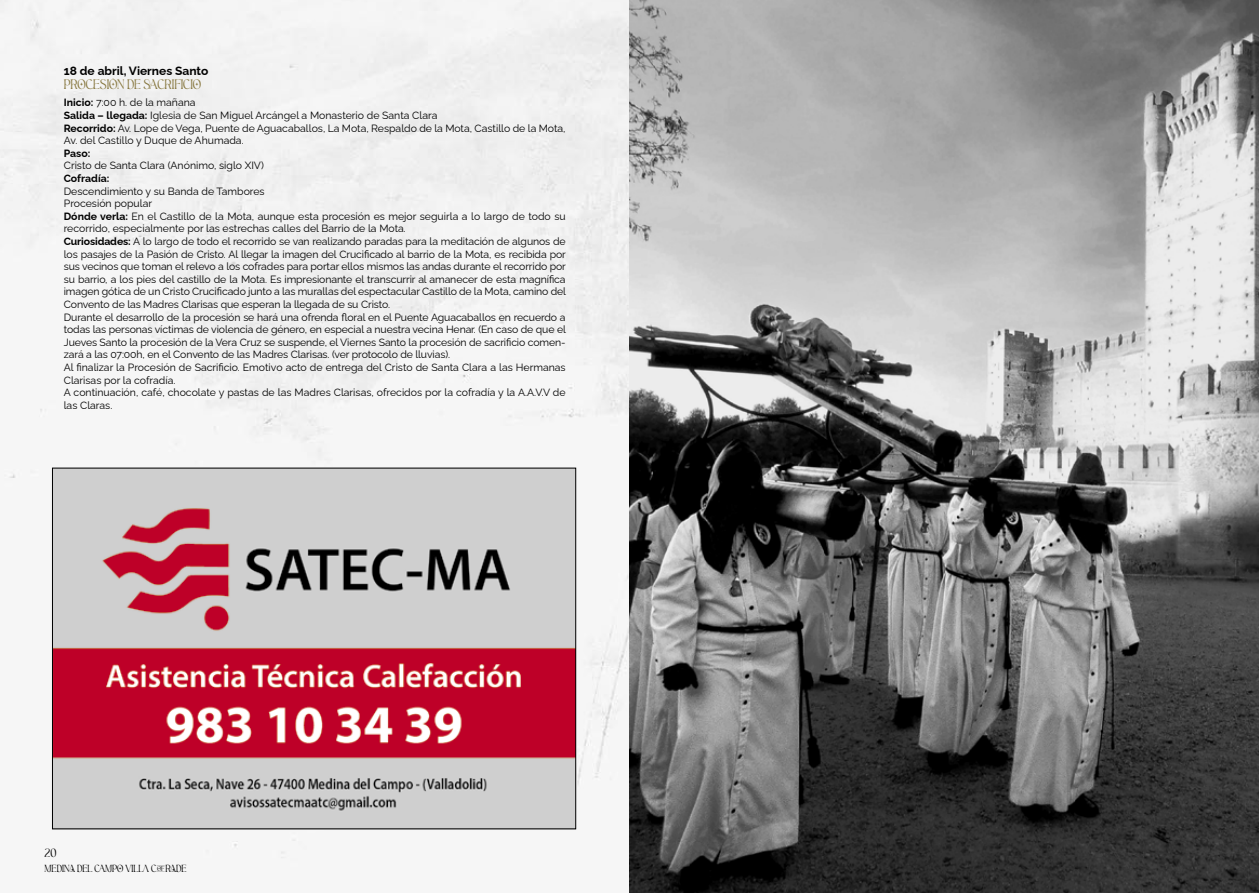
<style>
.page{position:relative;width:1259px;height:893px;background:#fff}
.page>*{position:absolute;margin:0;border:0;box-sizing:border-box;transform-origin:0 0}
.t1{font:700 12px "Raleway";color:#000}
.t2{font:12px "Aesthetic";letter-spacing:-.015em;color:#86763d}
.t3{font:10.5px/12.6px "Raleway";letter-spacing:-.01em;color:#000}
.t4{font:700 10.5px "Raleway";color:#000}
.t5{font:10.5px "Aesthetic";color:#000}
.t6{font:9px "Aesthetic";color:#000}
.s1{font-weight:700}
</style>
<div class="page">
<img style="left:629px;top:0;width:630px;height:893px">
<img style="left:54px;top:470px;width:520px;height:357px">
<p class="t1" style="left:64px;top:61px;width:146px">18 de abril, Viernes Santo</p>
<p class="t2" style="left:64px;top:78px;width:139px">PROCESIÓN DE SACRIFICIO</p>
<p class="t3" style="left:64px;top:95px;width:503px"><span class="s1">Inicio:</span> 7:00 h. de la mañana<br><span class="s1">Salida – llegada:</span> Iglesia de San Miguel Arcángel a Monasterio de Santa Clara<br><span class="s1">Recorrido:</span> Av. Lope de Vega, Puente de Aguacaballos, La Mota, Respaldo de la Mota, Castillo de la Mota, Av. del Castillo y Duque de Ahumada.</p>
<p class="t4" style="left:64px;top:145px;width:28px">Paso:</p>
<p class="t3" style="left:64px;top:158px;width:202px">Cristo de Santa Clara (Anónimo, siglo XIV)</p>
<p class="t4" style="left:64px;top:170px;width:47px">Cofradía:</p>
<p class="t3" style="left:64px;top:183px;width:504px">Descendimiento y su Banda de Tambores<br>Procesión popular<br><span class="s1">Dónde verla:</span> En el Castillo de la Mota, aunque esta procesión es mejor seguirla a lo largo de todo su recorrido, especialmente por las estrechas calles del Barrio de la Mota.<br><span class="s1">Curiosidades:</span> A lo largo de todo el recorrido se van realizando paradas para la meditación de algunos de los pasajes de la Pasión de Cristo. Al llegar la imagen del Crucificado al barrio de la Mota, es recibida por sus vecinos que toman el relevo a los cofrades para portar ellos mismos las andas durante el recorrido por su barrio, a los pies del castillo de la Mota. Es impresionante el transcurrir al amanecer de esta magnífica imagen gótica de un Cristo Crucificado junto a las murallas del espectacular Castillo de la Mota, camino del Convento de las Madres Clarisas que esperan la llegada de su Cristo.<br>Durante el desarrollo de la procesión se hará una ofrenda floral en el Puente Aguacaballos en recuerdo a todas las personas víctimas de violencia de género, en especial a nuestra vecina Henar. (En caso de que el Jueves Santo la procesión de la Vera Cruz se suspende, el Viernes Santo la procesión de sacrificio comen&shy;zará a las 07:00h, en el Convento de las Madres Clarisas. (ver protocolo de lluvias).<br>Al finalizar la Procesión de Sacrificio. Emotivo acto de entrega del Cristo de Santa Clara a las Hermanas Clarisas por la cofradía.<br>A continuación, café, chocolate y pastas de las Madres Clarisas, ofrecidos por la cofradía y la A.A.V.V de las Claras.</p>
<p class="t5" style="left:45px;top:847px;width:13px">20</p>
<p class="t6" style="left:45px;top:863px;width:144px">MEDINA DEL CAMPO VILLA COFRADE</p>
</div>
